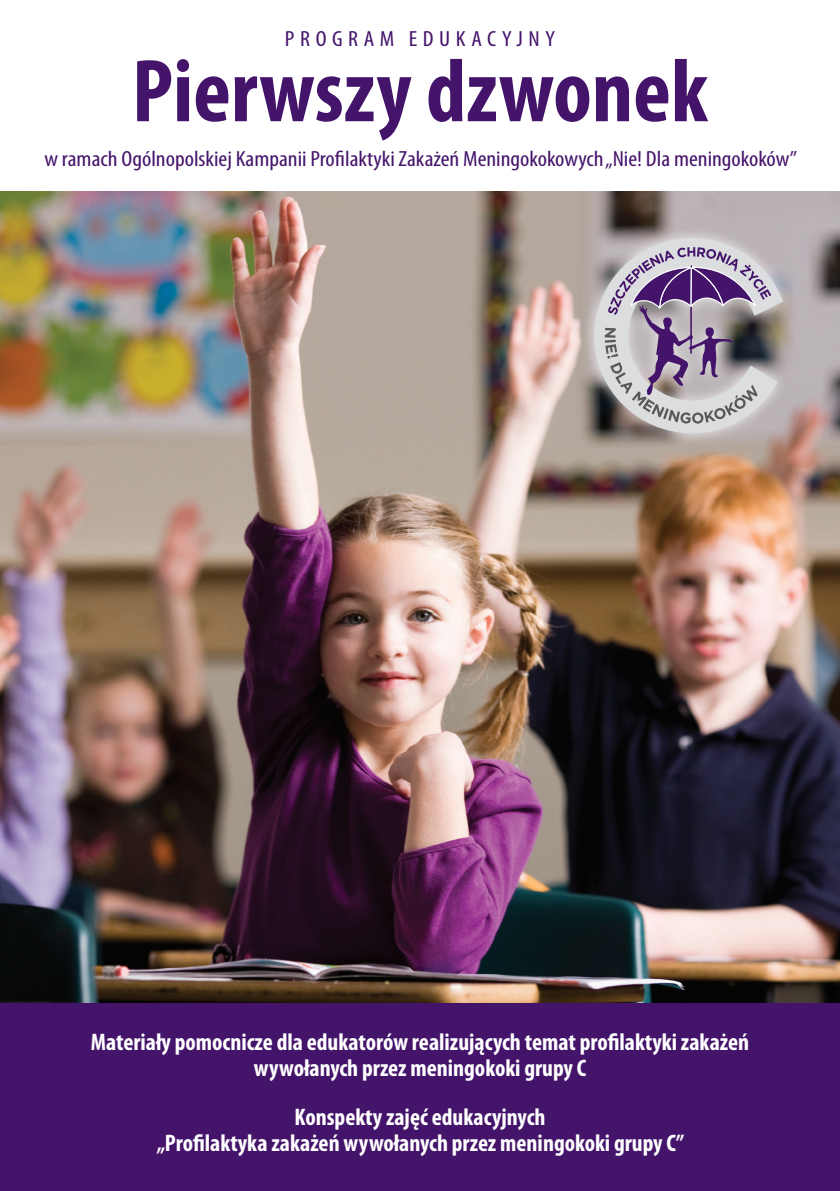
<style>
.page{position:relative;width:840px;height:1191px;background:#fff}
.page>*{position:absolute;margin:0;border:0;box-sizing:border-box;transform-origin:0 0}
.t1{font:700 condensed 90px "Myriad Pro";color:#44146b}
.t2{font:700 condensed 24px/26px "Myriad Pro";color:#fff;text-align:center}
.t3{font:condensed 22px "Myriad Pro";color:#44146b;scale:1.1 1}
.t4{font:condensed 22px "Myriad Pro";letter-spacing:.23em;color:#44146b;scale:1.1 1}
</style>
<div class="page">
<div style="left:0;top:1002px;width:839px;height:189px;background:#44146b"></div>
<img style="left:0;top:191px;width:839px;height:811px">
<div style="left:580px;top:225px;width:214px;height:221px;background:#fff;opacity:.75"></div>
<img style="left:594px;top:191px;width:188px;height:419px">
<p class="t4" style="left:285px;top:25px;width:247px">Program edukacyjny</p>
<h1 class="t1" style="left:132px;top:35px;width:577px">Pierwszy dzwonek</h1>
<p class="t3" style="left:44px;top:146px;width:685px">w ramach Ogólnopolskiej Kampanii Profilaktyki Zakażeń Meningokokowych „Nie! Dla meningokoków”</p>
<p class="t2" style="left:91px;top:1028px;width:659px">Materiały pomocnicze dla edukatorów realizujących temat profilaktyki zakażeń wywołanych przez meningokoki grupy C</p>
<p class="t2" style="left:157px;top:1103px;width:528px">Konspekty zajęć edukacyjnych<br>„Profilaktyka zakażeń wywołanych przez meningokoki grupy C”</p>
</div>
